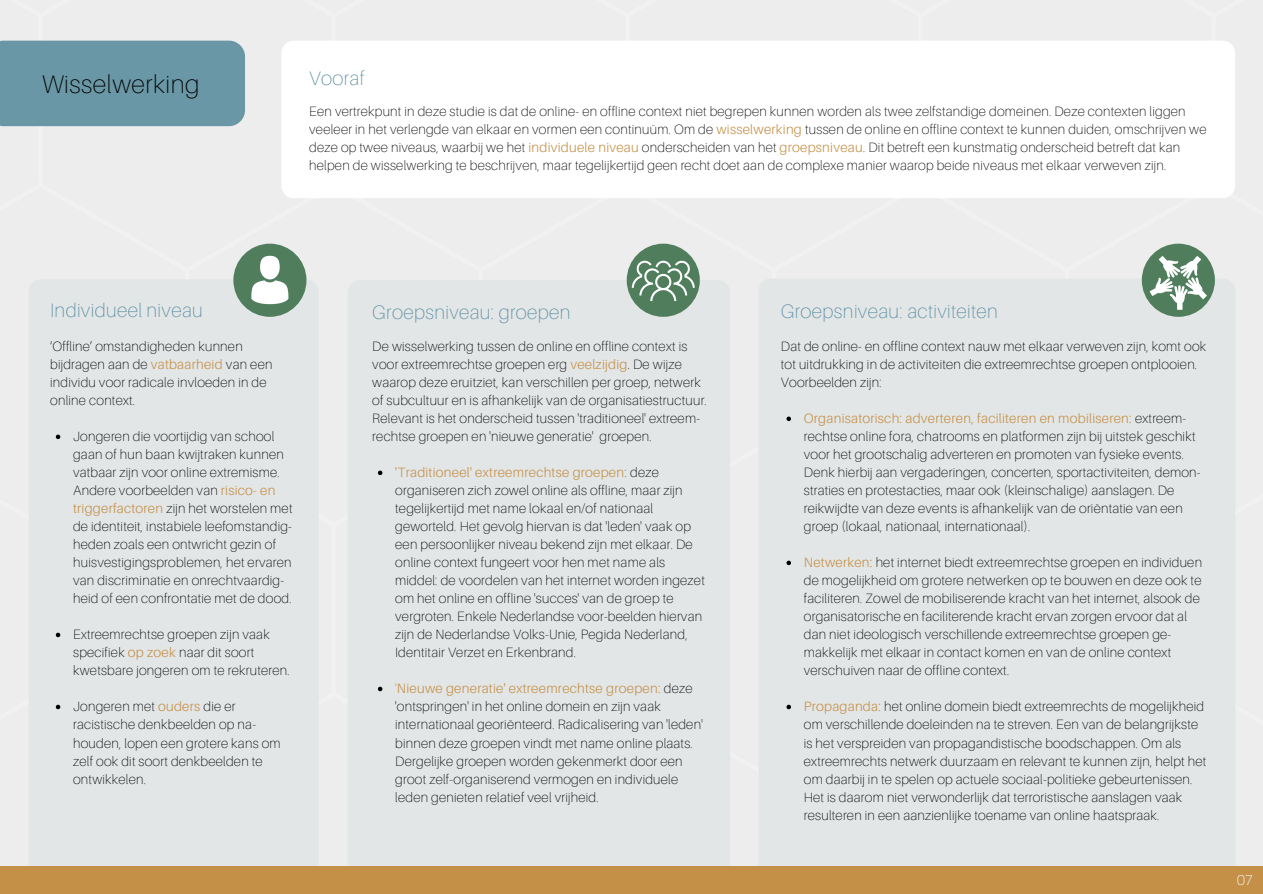
<style>
.page{position:relative;width:1263px;height:894px;background:#fff}
.page>*{position:absolute;margin:0;border:0;box-sizing:border-box;transform-origin:0 0}
.t1{font:100 25.5px "Aileron";letter-spacing:.02em;color:#000}
.t2{font:100 19.5px "Aileron";letter-spacing:.02em;color:#5c90a2}
.t3{font:15px "Akzentica 4 F Light";color:#f4f4f4}
.t4{font:100 13.5px/18px "Aileron";letter-spacing:.02em;color:#000}
.s1{font-weight:300;color:#c49047}
.s2{color:#c49047}
</style>
<div class="page">
<div style="left:0;top:0;width:1263px;height:866px;background:#ededed"></div>
<div style="left:348px;top:280px;width:382px;height:586px;background:#e3e6e7"></div>
<div style="left:29px;top:279px;width:290px;height:587px;background:#e3e6e7"></div>
<div style="left:758px;top:278px;width:477px;height:588px;background:#e3e6e7"></div>
<div style="left:0;top:866px;width:1263px;height:27px;background:#c49047"></div>
<div style="left:0;top:41px;width:245px;height:85px;background:#6997a6"></div>
<div style="left:281px;top:41px;width:954px;height:157px;background:#fff;border-radius:13px"></div>
<div style="left:233px;top:243px;width:73px;height:74px;background:#507e5d;border-radius:50%"></div>
<div style="left:260px;top:256px;width:20px;height:23px;background:#fff;border-radius:50%"></div>
<svg style="left:251px;top:280px;width:38px;height:24px"></svg>
<div style="left:627px;top:243px;width:73px;height:74px;background:#507e5d;border-radius:50%"></div>
<svg style="left:632px;top:259px;width:63px;height:42px"></svg>
<div style="left:1142px;top:243px;width:73px;height:74px;background:#507e5d;border-radius:50%"></div>
<svg style="left:1150px;top:256px;width:57px;height:54px"></svg>
<svg style="left:378px;top:470px;width:4px;height:5px"></svg>
<svg style="left:378px;top:686px;width:4px;height:5px"></svg>
<svg style="left:56px;top:434px;width:4px;height:5px"></svg>
<svg style="left:56px;top:632px;width:4px;height:5px"></svg>
<svg style="left:56px;top:704px;width:4px;height:5px"></svg>
<svg style="left:786px;top:416px;width:5px;height:5px"></svg>
<svg style="left:786px;top:560px;width:5px;height:5px"></svg>
<svg style="left:786px;top:704px;width:5px;height:5px"></svg>
<h1 class="t1" style="left:42px;top:68px;width:159px">Wisselwerking</h1>
<h2 class="t2" style="left:309px;top:66px;width:57px">Vooraf</h2>
<p class="t4" style="left:309px;top:102px;width:899px">Een vertrekpunt in deze studie is dat de online- en offline context niet begrepen kunnen worden als twee zelfstandige domeinen. Deze contexten liggen veeleer in het verlengde van elkaar en vormen een continuüm. Om de <span class="s1">wisselwerking</span> tussen de online en offline context te kunnen duiden, omschrijven we deze op twee niveaus, waarbij we het <span class="s1">individuele niveau</span> onderscheiden van het <span class="s1">groepsniveau</span>. Dit betreft een kunstmatig onderscheid betreft dat kan helpen de wisselwerking te beschrijven, maar tegelijkertijd geen recht doet aan de complexe manier waarop beide niveaus met elkaar verweven zijn.</p>
<h2 class="t2" style="left:50px;top:298px;width:154px">Individueel niveau</h2>
<h2 class="t2" style="left:372px;top:299px;width:200px">Groepsniveau: groepen</h2>
<p class="t4" style="left:50px;top:337px;width:224px">‘Offline’ omstandigheden kunnen bijdragen aan de <span class="s1">vatbaarheid</span> van een individu voor radicale invloeden in de online context.</p>
<p class="t4" style="left:73px;top:427px;width:221px">Jongeren die voortijdig van school gaan of hun baan kwijtraken kunnen vatbaar zijn voor online extremisme.<br>Andere voorbeelden van <span class="s1">risico- en triggerfactoren</span> zijn het worstelen met de identiteit, instabiele leefomstandig&shy;heden zoals een ontwricht gezin of huisvestigingsproblemen, het ervaren van discriminatie en onrechtvaardig&shy;heid of een confrontatie met de dood.</p>
<p class="t4" style="left:73px;top:625px;width:218px">Extreemrechtse groepen zijn vaak specifiek <span class="s1">op zoek</span> naar dit soort kwetsbare jongeren om te rekruteren.</p>
<p class="t4" style="left:73px;top:697px;width:209px">Jongeren met <span class="s1">ouders</span> die er racistische denkbeelden op na&shy;houden, lopen een grotere kans om zelf ook dit soort denkbeelden te ontwikkelen.</p>
<p class="t4" style="left:372px;top:337px;width:336px">De wisselwerking tussen de online en offline context is voor extreemrechtse groepen erg <span class="s1">veelzijdig</span>. De wijze waarop deze eruitziet, kan verschillen per groep, netwerk of subcultuur en is afhankelijk van de organisatiestructuur.<br>Relevant is het onderscheid tussen 'traditioneel' extreem&shy;rechtse groepen en 'nieuwe generatie' groepen.</p>
<p class="t4" style="left:395px;top:463px;width:311px"><span class="s1">'Traditioneel' extreemrechtse groepen:</span> deze organiseren zich zowel online als offline, maar zijn tegelijkertijd met name lokaal en/of nationaal geworteld. Het gevolg hiervan is dat 'leden' vaak op een persoonlijker niveau bekend zijn met elkaar. De online context fungeert voor hen met name als middel: de voordelen van het internet worden ingezet om het online en offline 'succes' van de groep te vergroten. Enkele Nederlandse voor-beelden hiervan zijn de Nederlandse Volks-Unie, Pegida Nederland, Identitair Verzet en Erkenbrand.</p>
<p class="t4" style="left:395px;top:679px;width:309px"><span class="s2">'</span><span class="s1">Nieuwe generatie' extreemrechtse groepen:</span> deze 'ontspringen' in het online domein en zijn vaak internationaal georiënteerd. Radicalisering van 'leden' binnen deze groepen vindt met name online plaats.<br>Dergelijke groepen worden gekenmerkt door een groot zelf-organiserend vermogen en individuele leden genieten relatief veel vrijheid.</p>
<h2 class="t2" style="left:781px;top:299px;width:218px">Groepsniveau: activiteiten</h2>
<p class="t4" style="left:781px;top:337px;width:427px">Dat de online- en offline context nauw met elkaar verweven zijn, komt ook tot uitdrukking in de activiteiten die extreemrechtse groepen ontplooien.<br>Voorbeelden zijn:</p>
<p class="t4" style="left:804px;top:409px;width:398px"><span class="s1">Organisatorisch: adverteren, faciliteren en mobiliseren:</span> extreem&shy;rechtse online fora, chatrooms en platformen zijn bij uitstek geschikt voor het grootschalig adverteren en promoten van fysieke events.<br>Denk hierbij aan vergaderingen, concerten, sportactiviteiten, demon&shy;straties en protestacties, maar ook (kleinschalige) aanslagen. De reikwijdte van deze events is afhankelijk van de oriëntatie van een groep (lokaal, nationaal, internationaal).</p>
<p class="t4" style="left:804px;top:553px;width:400px"><span class="s1">Netwerken:</span> het internet biedt extreemrechtse groepen en individuen de mogelijkheid om grotere netwerken op te bouwen en deze ook te faciliteren. Zowel de mobiliserende kracht van het internet, alsook de organisatorische en faciliterende kracht ervan zorgen ervoor dat al dan niet ideologisch verschillende extreemrechtse groepen ge&shy;makkelijk met elkaar in contact komen en van de online context verschuiven naar de offline context.</p>
<p class="t4" style="left:804px;top:697px;width:404px"><span class="s1">Propaganda:</span> het online domein biedt extreemrechts de mogelijkheid om verschillende doeleinden na te streven. Een van de belangrijkste is het verspreiden van propagandistische boodschappen. Om als extreemrechts netwerk duurzaam en relevant te kunnen zijn, helpt het om daarbij in te spelen op actuele sociaal-politieke gebeurtenissen.<br>Het is daarom niet verwonderlijk dat terroristische aanslagen vaak resulteren in een aanzienlijke toename van online haatspraak.</p>
<p class="t3" style="left:1237px;top:874px;width:17px">07</p>
</div>
